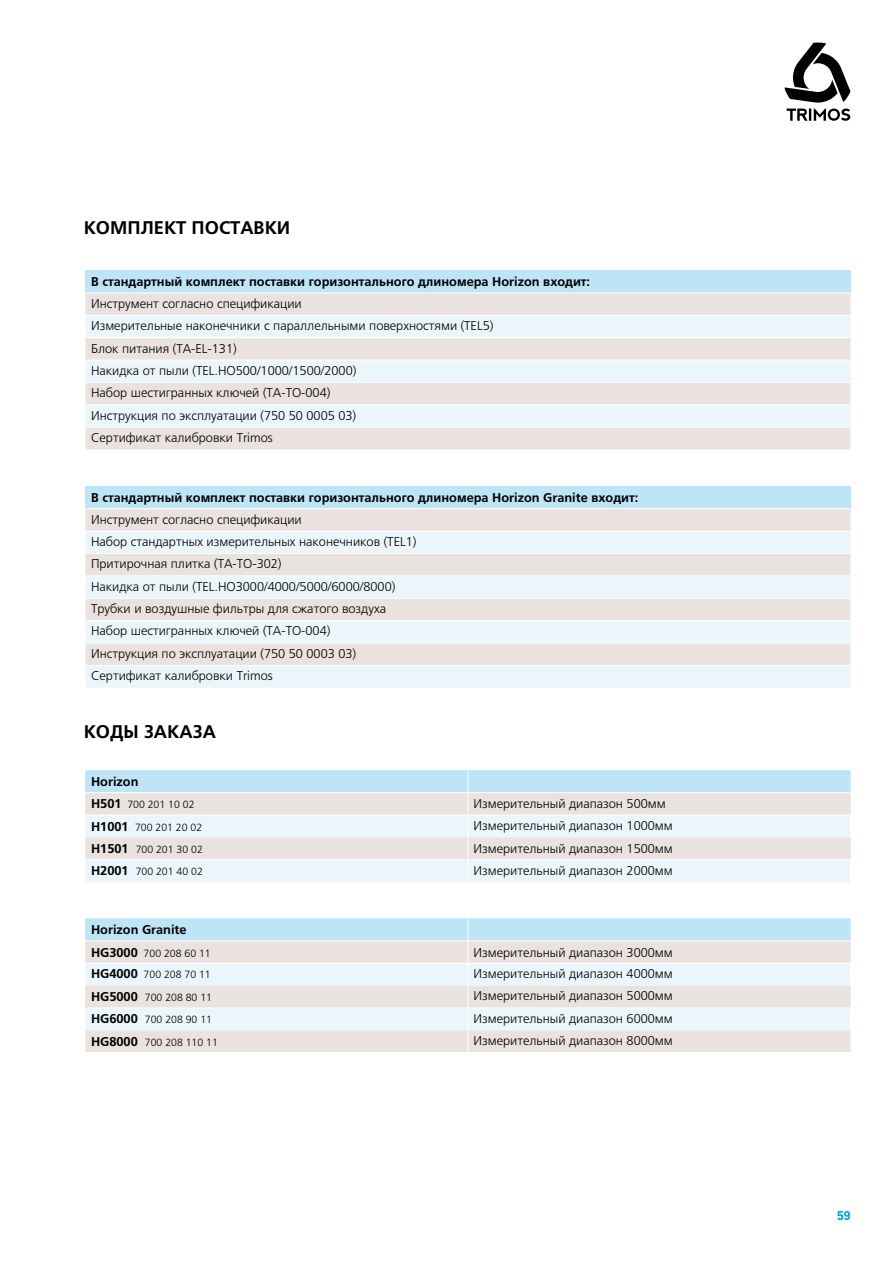
<style>
.page{position:relative;width:893px;height:1263px;background:#fff}
.page>*{position:absolute;margin:0;border:0;box-sizing:border-box;transform-origin:0 0}
.t1{font:700 18.3px "Frutiger LTCYR";color:#000}
.t2{font:300 12.75px/22.4px "Frutiger LTCYR";color:#000}
.t3{font:700 12.75px "Frutiger LTCYR";color:#000}
.t4{font:800 12px "Neuzeit S";color:#009ee0}
.t5{font:300 10.5px "Frutiger LTCYR";color:#000}
.s1{font-weight:700;font-size:12.75px}
</style>
<div class="page">
<svg style="left:784px;top:42px;width:66px;height:79px"></svg>
<div style="left:85px;top:271px;width:765px;height:22px;background:#bde4f7"></div>
<div style="left:85px;top:294px;width:765px;height:155px;background:#e9e2de"></div>
<svg style="left:85px;top:315px;width:765px;height:112px;background:#eaeef0"></svg>
<hr style="left:86px;top:315px;width:764px;height:1px;background:#fff">
<hr style="left:86px;top:360px;width:764px;height:1px;background:#fff">
<hr style="left:86px;top:404px;width:764px;height:1px;background:#fff">
<hr style="left:86px;top:337px;width:764px;height:1px;background:#fff">
<hr style="left:86px;top:382px;width:764px;height:1px;background:#fff">
<hr style="left:86px;top:427px;width:764px;height:1px;background:#fff">
<div style="left:85px;top:486px;width:765px;height:23px;background:#bde4f7"></div>
<div style="left:85px;top:509px;width:765px;height:22px;background:#e9e2de"></div>
<svg style="left:85px;top:531px;width:765px;height:157px;background:#eaedef"></svg>
<hr style="left:86px;top:531px;width:764px;height:1px;background:#fff">
<hr style="left:86px;top:575px;width:764px;height:1px;background:#fff">
<hr style="left:86px;top:620px;width:764px;height:1px;background:#fff">
<hr style="left:86px;top:665px;width:764px;height:1px;background:#fff">
<hr style="left:85px;top:508px;width:765px;height:1px;background:#fff">
<hr style="left:86px;top:553px;width:764px;height:1px;background:#fff">
<hr style="left:86px;top:598px;width:764px;height:1px;background:#fff">
<hr style="left:86px;top:643px;width:764px;height:1px;background:#fff">
<svg style="left:85px;top:770px;width:766px;height:112px;background:#e1ebef"></svg>
<svg style="left:85px;top:918px;width:766px;height:134px;background:#e3e9ec"></svg>
<h1 class="t1" style="left:84px;top:218px;width:208px">КОМПЛЕКТ ПОСТАВКИ</h1>
<p class="t3" style="left:91px;top:275px;width:501px">В стандартный комплект поставки горизонтального длиномера Horizon входит:</p>
<p class="t2" style="left:91px;top:293px;width:404px">Инструмент согласно спецификации<br>Измерительные наконечники с параллельными поверхностями (TEL5)<br>Блок питания (TA-EL-131)<br>Накидка от пыли (TEL.HO500/1000/1500/2000)<br>Набор шестигранных ключей (TA-TO-004)<br>Инструкция по эксплуатации (750 50 0005 03)<br>Сертификат калибровки Trimos</p>
<p class="t3" style="left:91px;top:491px;width:549px">В стандартный комплект поставки горизонтального длиномера Horizon Granite входит:</p>
<p class="t2" style="left:91px;top:509px;width:327px">Инструмент согласно спецификации<br>Набор стандартных измерительных наконечников (TEL1)<br>Притирочная плитка (TA-TO-302)<br>Накидка от пыли (TEL.HO3000/4000/5000/6000/8000)<br>Трубки и воздушные фильтры для сжатого воздуха Набор шестигранных ключей (TA-TO-004)<br>Инструкция по эксплуатации (750 50 0003 03)<br>Сертификат калибровки Trimos</p>
<h1 class="t1" style="left:84px;top:722px;width:134px">КОДЫ ЗАКАЗА</h1>
<p class="t3" style="left:91px;top:775px;width:49px">Horizon</p>
<p class="t5" style="left:91px;top:799px;width:105px"><span class="s1">H501</span> 700 201 10 02</p>
<p class="t2" style="left:474px;top:793px;width:194px">Измерительный диапазон 500мм</p>
<p class="t5" style="left:91px;top:821px;width:113px"><span class="s1">H1001</span> 700 201 20 02</p>
<p class="t2" style="left:474px;top:815px;width:201px">Измерительный диапазон 1000мм</p>
<p class="t5" style="left:91px;top:844px;width:113px"><span class="s1">H1501</span> 700 201 30 02</p>
<p class="t2" style="left:474px;top:837px;width:201px">Измерительный диапазон 1500мм</p>
<p class="t5" style="left:91px;top:866px;width:113px"><span class="s1">H2001</span> 700 201 40 02</p>
<p class="t2" style="left:474px;top:860px;width:201px">Измерительный диапазон 2000мм</p>
<p class="t3" style="left:91px;top:923px;width:97px">Horizon Granite</p>
<p class="t5" style="left:91px;top:947px;width:121px"><span class="s1">HG3000</span> 700 208 60 11</p>
<p class="t2" style="left:474px;top:941px;width:201px">Измерительный диапазон 3000мм</p>
<p class="t5" style="left:91px;top:969px;width:121px"><span class="s1">HG4000</span> 700 208 70 11</p>
<p class="t2" style="left:474px;top:963px;width:201px">Измерительный диапазон 4000мм</p>
<p class="t5" style="left:91px;top:992px;width:122px"><span class="s1">HG5000</span> 700 208 80 11</p>
<p class="t2" style="left:474px;top:985px;width:201px">Измерительный диапазон 5000мм</p>
<p class="t5" style="left:91px;top:1014px;width:122px"><span class="s1">HG6000</span> 700 208 90 11</p>
<p class="t2" style="left:474px;top:1007px;width:201px">Измерительный диапазон 6000мм</p>
<p class="t5" style="left:91px;top:1036px;width:128px"><span class="s1">HG8000</span> 700 208 110 11</p>
<p class="t2" style="left:474px;top:1030px;width:201px">Измерительный диапазон 8000мм</p>
<p class="t4" style="left:837px;top:1209px;width:15px">59</p>
</div>
